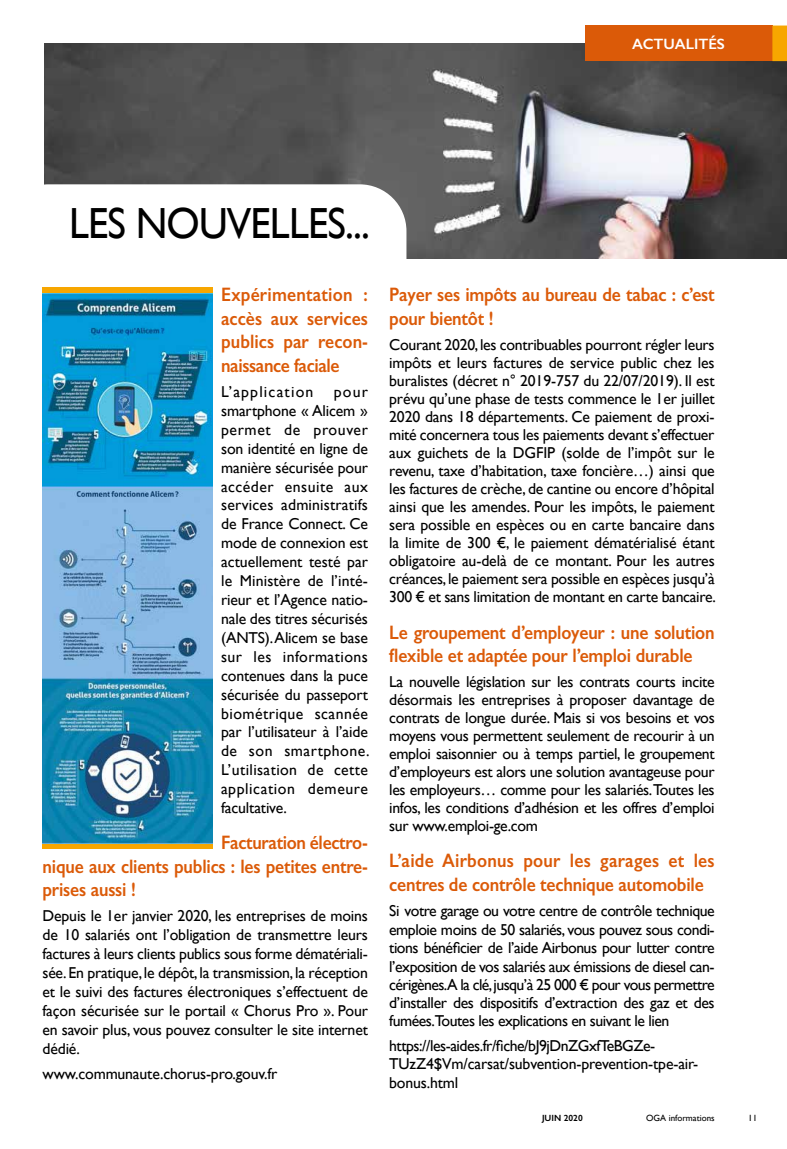
<style>
.page{position:relative;width:787px;height:1149px;background:#fff}
.page>*{position:absolute;margin:0;border:0;box-sizing:border-box;transform-origin:0 0}
.t1{font:43.5px "Gill Sans";letter-spacing:-.02em;color:#000;scale:.93 1}
.t2{font:600 19.5px/23.4px "Gill Sans";letter-spacing:-.01em;color:#db5a08;scale:.9 1}
.t3{font:15.75px/18.9px "Gill Sans";letter-spacing:-.02em;color:#000;text-align:justify}
.t4{font:15.75px "Gill Sans";letter-spacing:.075em;color:#000}
.t5{font:600 15px "Gill Sans";color:#fff}
.t6{font:9px "Gill Sans";color:#000}
.t7{font:600 9px "Gill Sans";color:#000}
</style>
<div class="page">
<img style="left:44px;top:44px;width:743px;height:214px">
<div style="left:2px;top:184px;width:404px;height:244px;background:#fff;border-radius:47px"></div>
<div style="left:585px;top:26px;width:187px;height:35px;background:#db5a08"></div>
<svg style="left:772px;top:26px;width:15px;height:35px"></svg>
<div style="left:43px;top:287px;width:170px;height:562px;background:#f7a600"></div>
<img style="left:43px;top:293px;width:170px;height:550px">
<p class="t5" style="left:632px;top:35px;width:94px">ACTUALITÉS</p>
<h1 class="t1" style="left:69px;top:198px;width:325px">LES NOUVELLES...</h1>
<p class="t2" style="left:221px;top:283px;width:165px;text-align:justify">Expérimentation : accès aux services publics par recon&shy;naissance faciale</p>
<p class="t4" style="left:221px;top:382px;width:94px">L’application</p>
<p class="t3" style="left:221px;top:382px;width:150px;text-indent:113px">pour smartphone « Alicem » permet de prouver son identité en ligne de manière sécurisée pour accéder ensuite aux services administratifs de France Connect. Ce mode de connexion est actuellement testé par le Ministère de l’inté&shy;rieur et l’Agence natio&shy;nale des titres sécurisés (ANTS). Alicem se base sur les informations contenues dans la puce sécurisée du passeport biométrique scannée par l’utilisateur à l’aide de son smartphone.<br>L’utilisation de cette application demeure facultative.</p>
<p class="t2" style="left:43px;top:830px;width:363px;text-align:justify;text-indent:179px">Facturation électro&shy;nique aux clients publics : les petites entre&shy;prises aussi !</p>
<p class="t3" style="left:43px;top:906px;width:327px">Depuis le 1er janvier 2020, les entreprises de moins de 10 salariés ont l’obligation de transmettre leurs factures à leurs clients publics sous forme dématériali&shy;sée. En pratique, le dépôt, la transmission, la réception et le suivi des factures électroniques s’effectuent de façon sécurisée sur le portail « Chorus Pro ». Pour en savoir plus, vous pouvez consulter le site internet dédié.</p>
<p class="t3" style="left:43px;top:1063px;width:236px">www.communaute.chorus-pro.gouv.fr</p>
<p class="t2" style="left:389px;top:283px;width:363px">Payer ses impôts au bureau de tabac : c’est pour bientôt !</p>
<p class="t3" style="left:389px;top:335px;width:328px;line-height:18px">Courant 2020, les contribuables pourront régler leurs impôts et leurs factures de service public chez les buralistes (décret n° 2019-757 du 22/07/2019). Il est prévu qu’une phase de tests commence le 1er juillet 2020 dans 18 départements. Ce paiement de proxi&shy;mité concernera tous les paiements devant s’effectuer aux guichets de la DGFIP (solde de l’impôt sur le revenu, taxe d’habitation, taxe foncière…) ainsi que les factures de crèche, de cantine ou encore d’hôpital ainsi que les amendes. Pour les impôts, le paiement sera possible en espèces ou en carte bancaire dans la limite de 300 €, le paiement dématérialisé étant obligatoire au-delà de ce montant. Pour les autres créances, le paiement sera possible en espèces jusqu’à 300 € et sans limitation de montant en carte bancaire.</p>
<p class="t2" style="left:389px;top:620px;width:363px">Le groupement d’employeur : une solution flexible et adaptée pour l’emploi durable</p>
<p class="t3" style="left:389px;top:672px;width:327px;line-height:18px">La nouvelle législation sur les contrats courts incite désormais les entreprises à proposer davantage de contrats de longue durée. Mais si vos besoins et vos moyens vous permettent seulement de recourir à un emploi saisonnier ou à temps partiel, le groupement d’employeurs est alors une solution avantageuse pour les employeurs… comme pour les salariés.Toutes les infos, les conditions d’adhésion et les offres d’emploi sur www.emploi-ge.com</p>
<p class="t2" style="left:389px;top:848px;width:363px">L’aide Airbonus pour les garages et les centres de contrôle technique automobile</p>
<p class="t3" style="left:389px;top:901px;width:327px;line-height:18.3px">Si votre garage ou votre centre de contrôle technique emploie moins de 50 salariés, vous pouvez sous condi&shy;tions bénéficier de l’aide Airbonus pour lutter contre l’exposition de vos salariés aux émissions de diesel can&shy;cérigènes.A la clé, jusqu’à 25 000 € pour vous permettre d’installer des dispositifs d’extraction des gaz et des fumées.Toutes les explications en suivant le lien</p>
<p class="t3" style="left:389px;top:1035px;width:310px;text-align:left">https://les-aides.fr/fiche/bJ9jDnZGxfTeBGZe-<br>TUzZ4$Vm/carsat/subvention-prevention-tpe-air&shy;bonus.html</p>
<p class="t7" style="left:542px;top:1112px;width:42px">JUIN 2020</p>
<p class="t6" style="left:646px;top:1112px;width:70px">OGA informations</p>
<p class="t6" style="left:748px;top:1112px;width:10px">11</p>
</div>
